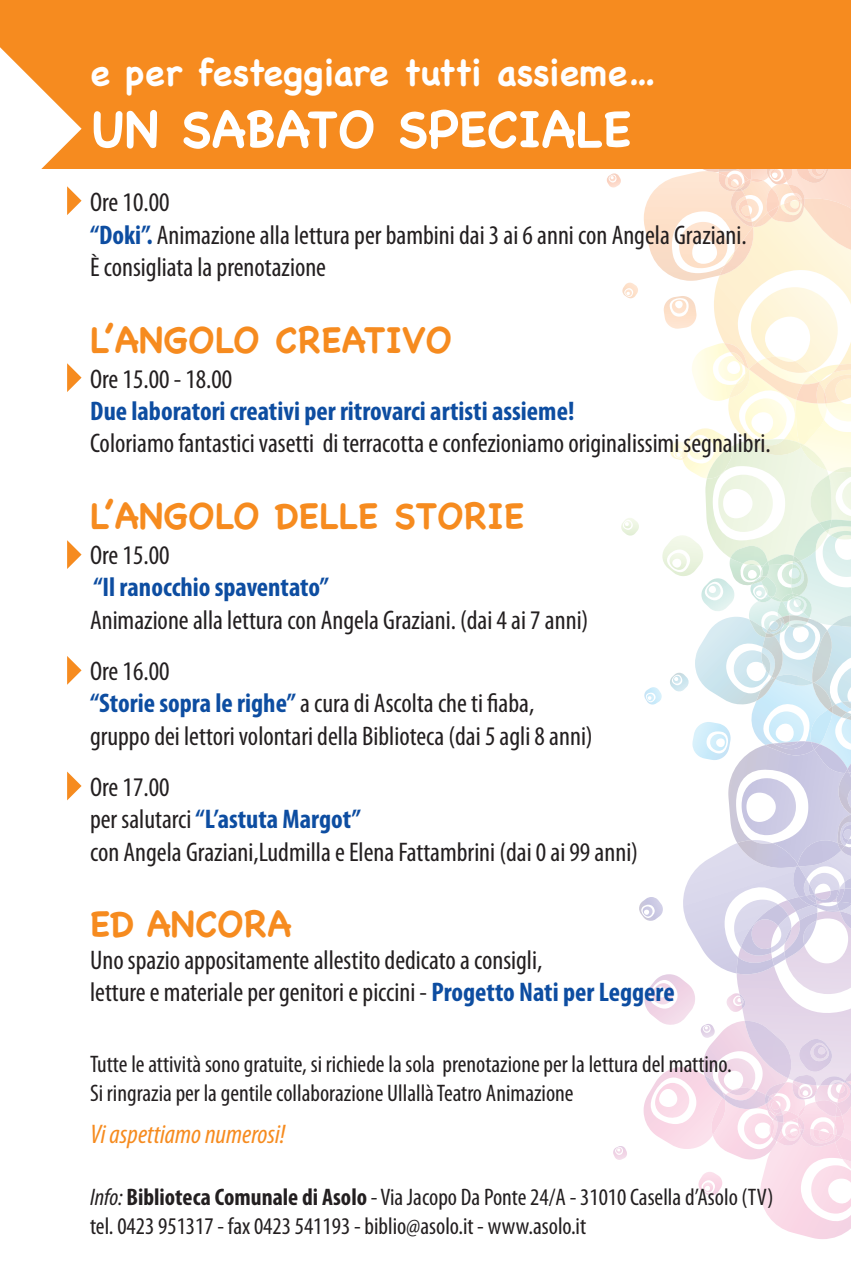
<style>
.page{position:relative;width:851px;height:1276px;background:#fff}
.page>*{position:absolute;margin:0;border:0;box-sizing:border-box;transform-origin:0 0}
.t1{font:700 51px "Chalkboard";color:#fff}
.t2{font:700 36px "Chalkboard";color:#f68b1f}
.t3{font:700 36px "Chalkboard";color:#fff}
.t4{font:condensed 27px/32.4px "Myriad Pro";color:#231f20}
.t5{font:700 condensed 27px "Myriad Pro";color:#0d4da1}
.t6{font:italic condensed 27px "Myriad Pro";color:#f68b1f}
.t7{font:condensed 24px/28.8px "Myriad Pro";color:#231f20}
.s1{font-weight:700;color:#0d4da1}
.s2{font-style:italic}
.s3{font-weight:700}
</style>
<div class="page">
<svg style="left:613px;top:1146px;width:14px;height:14px"></svg>
<img style="left:744px;top:1021px;width:47px;height:3px">
<svg style="left:698px;top:1024px;width:152px;height:215px"></svg>
<svg style="left:643px;top:1067px;width:46px;height:66px"></svg>
<img style="left:799px;top:1039px;width:32px;height:32px">
<img style="left:813px;top:1045px;width:14px;height:13px">
<svg style="left:607px;top:169px;width:243px;height:843px"></svg>
<div style="left:0;top:0;width:850px;height:169px;background:#f68b1f"></div>
<svg style="left:67px;top:363px;width:14px;height:29px"></svg>
<svg style="left:0;top:47px;width:82px;height:168px"></svg>
<svg style="left:67px;top:540px;width:14px;height:29px"></svg>
<svg style="left:67px;top:656px;width:14px;height:29px"></svg>
<svg style="left:67px;top:771px;width:14px;height:29px"></svg>
<h2 class="t3" style="left:90px;top:52px;width:567px">e per festeggiare tutti assieme…</h2>
<h1 class="t1" style="left:90px;top:99px;width:543px">UN SABATO SPECIALE</h1>
<p class="t4" style="left:90px;top:186px;width:658px">Ore 10.00<br><span class="s1">“Doki”.</span> Animazione alla lettura per bambini dai 3 ai 6 anni con Angela Graziani.<br>È consigliata la prenotazione</p>
<h2 class="t2" style="left:90px;top:318px;width:364px">L’ANGOLO CREATIVO</h2>
<p class="t4" style="left:90px;top:362px;width:144px">Ore 15.00 - 18.00</p>
<p class="t5" style="left:90px;top:394px;width:485px">Due laboratori creativi per ritrovarci artisti assieme!</p>
<p class="t4" style="left:90px;top:427px;width:682px">Coloriamo fantastici vasetti di terracotta e confezioniamo originalissimi segnalibri.</p>
<h2 class="t2" style="left:90px;top:494px;width:436px">L’ANGOLO DELLE STORIE</h2>
<p class="t4" style="left:90px;top:538px;width:81px">Ore 15.00</p>
<p class="t5" style="left:93px;top:570px;width:237px">“Il ranocchio spaventato”</p>
<p class="t4" style="left:90px;top:594px;width:500px;line-height:51px">Animazione alla lettura con Angela Graziani. (dai 4 ai 7 anni)<br>Ore 16.00</p>
<p class="t4" style="left:90px;top:687px;width:504px"><span class="s1">“Storie sopra le righe”</span> a cura di Ascolta che ti aba, gruppo dei lettori volontari della Biblioteca (dai 5 agli 8 anni)</p>
<p class="t4" style="left:90px;top:770px;width:549px">Ore 17.00<br>per salutarci <span class="s1">“L’astuta Margot”<br></span>con Angela Graziani,Ludmilla e Elena Fattambrini (dai 0 ai 99 anni)</p>
<h2 class="t2" style="left:90px;top:902px;width:203px">ED ANCORA</h2>
<p class="t4" style="left:90px;top:943px;width:586px">Uno spazio appositamente allestito dedicato a consigli,<br>letture e materiale per genitori e piccini - <span class="s1">Progetto Nati per Leggere</span></p>
<p class="t7" style="left:90px;top:1049px;width:643px">Tutte le attività sono gratuite, si richiede la sola prenotazione per la lettura del mattino.<br>Si ringrazia per la gentile collaborazione Ullallà Teatro Animazione</p>
<p class="t6" style="left:90px;top:1118px;width:197px">Vi aspettiamo numerosi!</p>
<p class="t7" style="left:90px;top:1182px;width:684px"><span class="s2">Info:</span> <span class="s3">Biblioteca Comunale di Asolo</span> - Via Jacopo Da Ponte 24/A - 31010 Casella d’Asolo (TV) tel. 0423 951317 - fax 0423 541193 - biblio@asolo.it - www.asolo.it</p>
</div>
